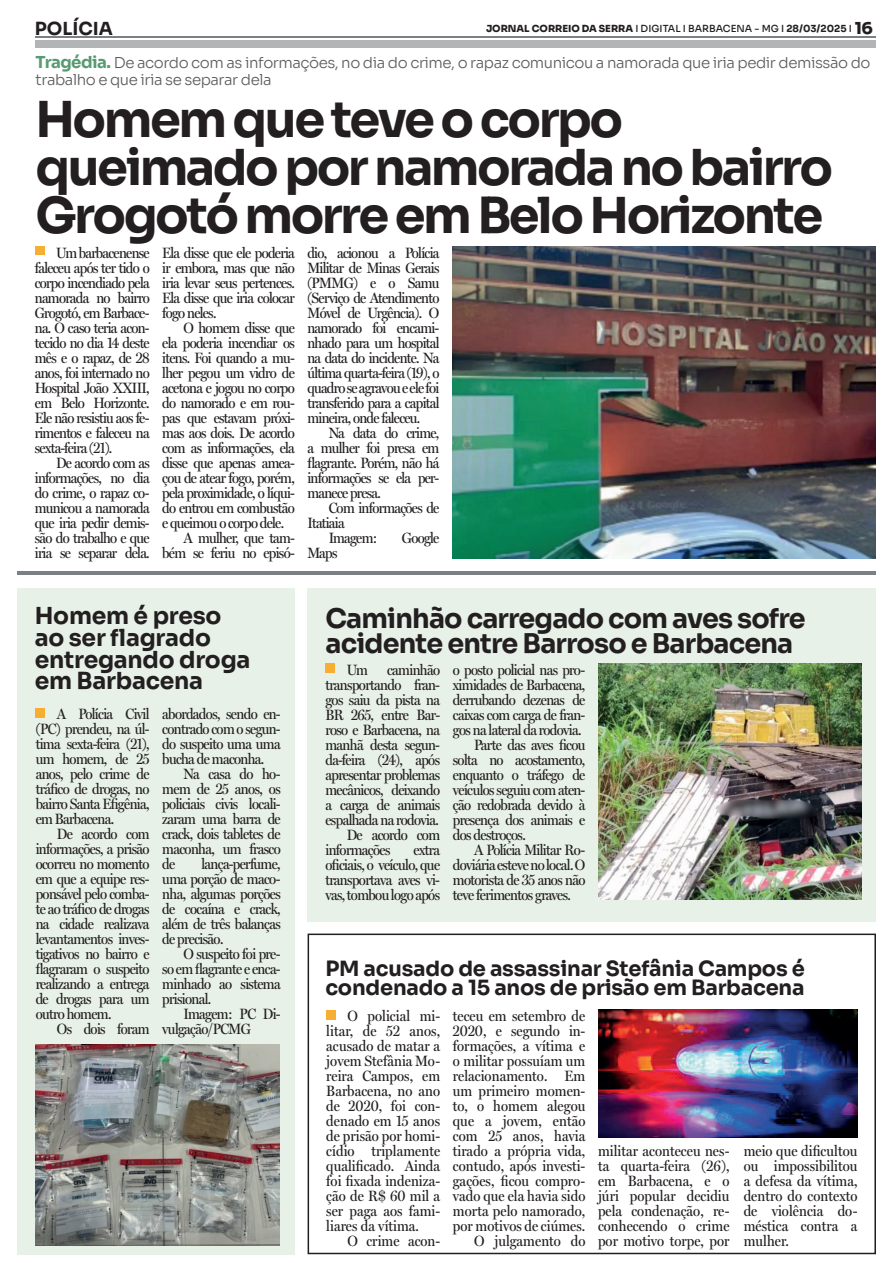
<style>
.page{position:relative;width:893px;height:1263px;background:#fff}
.page>*{position:absolute;margin:0;border:0;box-sizing:border-box;transform-origin:0 0}
.t1{font:700 49.5px/48px "Sora";letter-spacing:-.05em;color:#231f20}
.t2{font:700 27px/25.5px "Sora";letter-spacing:-.03em;color:#231f20}
.t3{font:700 23.4px/21.8px "Sora";letter-spacing:-.01em;color:#231f20}
.t4{font:700 21px/19.5px "Sora";letter-spacing:-.01em;color:#231f20}
.t5{font:700 18px "Sora";color:#231f20}
.t6{font:15px/15px "Miller Headline";letter-spacing:-.04em;color:#231f20;text-align:justify}
.t7{font:15px/15px "Miller Headline";letter-spacing:.005em;color:#231f20;text-align:right}
.t8{font:300 15px/16.5px "Sora";letter-spacing:-.03em;color:#5c5c5f}
.t9{font:500 9.75px "Sora";color:#231f20}
.s1{font-weight:800}
.s2{font-weight:700}
.s3{font-weight:800;font-size:16.5px}
.s4{font-weight:700;font-size:16.5px;color:#589b72}
</style>
<div class="page">
<hr style="left:35px;top:36px;width:841px;height:2px;background:#7b8083">
<div style="left:35px;top:40px;width:841px;height:7px;background:#b3b4b6"></div>
<div style="left:17px;top:588px;width:278px;height:666px;background:#e8f1e7"></div>
<div style="left:308px;top:933px;width:568px;height:321px;border:2px solid #231f20"></div>
<div style="left:36px;top:708px;width:9px;height:9px;background:#f8ae30"></div>
<div style="left:326px;top:1010px;width:9px;height:9px;background:#f8ae30"></div>
<hr style="left:17px;top:571px;width:859px;height:4px;background:#7b8083">
<div style="left:35px;top:246px;width:9px;height:9px;background:#f8ae30"></div>
<div style="left:308px;top:588px;width:568px;height:333px;background:#e8f1e7"></div>
<div style="left:325px;top:663px;width:10px;height:10px;background:#f8ae30"></div>
<img style="left:598px;top:663px;width:264px;height:236px">
<img style="left:453px;top:246px;width:423px;height:312px">
<img style="left:598px;top:1010px;width:260px;height:127px">
<img style="left:36px;top:1044px;width:244px;height:202px">
<p class="t5" style="left:35px;top:14px;width:80px">POLÍCIA</p>
<p class="t9" style="left:486px;top:21px;width:388px"><span class="s1">JORNAL CORREIO DA SERRA</span> I DIGITAL I BARBACENA - MG I <span class="s2">28/03/2025</span> I <span class="s3">16</span></p>
<p class="t8" style="left:36px;top:53px;width:836px"><span class="s4">Tragédia.</span> De acordo com as informações, no dia do crime, o rapaz comunicou a namorada que iria pedir demissão do trabalho e que iria se separar dela</p>
<h1 class="t1" style="left:35px;top:91px;width:799px">Homem que teve o corpo queimado por namorada no bairro<br>Grogotó morre em Belo Horizonte</h1>
<p class="t6" style="left:162px;top:245px;width:134px">Ela disse que ele poderia ir embora, mas que não iria levar seus pertences.<br>Ela disse que iria colocar fogo neles.</p>
<p class="t6" style="left:184px;top:320px;width:113px">O homem disse que</p>
<p class="t6" style="left:162px;top:335px;width:134px">ela poderia incendiar os</p>
<p class="t6" style="left:162px;top:350px;width:134px">itens. Foi quando a mu-</p>
<p class="t6" style="left:162px;top:365px;width:134px">lher pegou um vidro de</p>
<p class="t6" style="left:162px;top:380px;width:134px">acetona e jogou no corpo</p>
<p class="t6" style="left:162px;top:395px;width:134px">do namorado e em rou-</p>
<p class="t6" style="left:162px;top:410px;width:134px">pas que estavam próxi-</p>
<p class="t6" style="left:162px;top:425px;width:134px">mas aos dois. De acordo</p>
<p class="t6" style="left:162px;top:440px;width:134px">com as informações, ela</p>
<p class="t6" style="left:162px;top:455px;width:134px">disse que apenas amea-</p>
<p class="t6" style="left:162px;top:470px;width:134px">çou de atear fogo, porém,</p>
<p class="t6" style="left:162px;top:485px;width:134px">pela proximidade, o líqui-</p>
<p class="t6" style="left:162px;top:500px;width:134px">do entrou em combustão</p>
<p class="t6" style="left:162px;top:515px;width:123px">e queimou o corpo dele.</p>
<p class="t6" style="left:184px;top:530px;width:113px">A mulher, que tam-</p>
<p class="t6" style="left:162px;top:545px;width:134px">bém se feriu no episó-</p>
<p class="t6" style="left:35px;top:245px;width:116px;text-indent:21px">Um barbacenense faleceu após ter tido o corpo incendiado pela namorada no bairro Grogotó, em Barbace&shy;na. O caso teria acon&shy;tecido no dia 14 deste mês e o rapaz, de 28 anos, foi internado no Hospital João XXIII, em Belo Horizonte.<br>Ele não resistiu aos fe&shy;rimentos e faleceu na sexta-feira (21).</p>
<p class="t6" style="left:35px;top:455px;width:116px;text-indent:21px">De acordo com as informações, no dia do crime, o rapaz co&shy;municou a namorada que iria pedir demis&shy;são do trabalho e que iria se separar dela.</p>
<p class="t6" style="left:307px;top:245px;width:133px">dio, acionou a Polícia Militar de Minas Gerais (PMMG) e o Samu (Serviço de Atendimento Móvel de Urgência). O namorado foi encami&shy;nhado para um hospital na data do incidente. Na última quarta-feira (19), o quadro se agravou e ele foi transferido para a capital mineira, onde faleceu.</p>
<p class="t6" style="left:307px;top:425px;width:133px;text-indent:21px">Na data do crime, a mulher foi presa em flagrante. Porém, não há informações se ela per&shy;manece presa.</p>
<p class="t6" style="left:329px;top:500px;width:112px">Com informações de</p>
<p class="t6" style="left:307px;top:515px;width:39px">Itatiaia</p>
<p class="t6" style="left:329px;top:530px;width:50px">Imagem:</p>
<p class="t6" style="left:402px;top:530px;width:39px">Google</p>
<p class="t6" style="left:307px;top:545px;width:31px">Maps</p>
<h3 class="t3" style="left:35px;top:603px;width:217px">Homem é preso ao ser flagrado entregando droga em Barbacena</h3>
<h2 class="t2" style="left:325px;top:603px;width:482px">Caminhão carregado com aves sofre acidente entre Barroso e Barbacena</h2>
<p class="t6" style="left:347px;top:662px;width:23px">Um</p>
<p class="t6" style="left:387px;top:662px;width:55px">caminhão</p>
<p class="t6" style="left:325px;top:677px;width:116px">transportando fran-</p>
<p class="t6" style="left:325px;top:692px;width:116px">gos saiu da pista na</p>
<p class="t6" style="left:325px;top:707px;width:116px">BR 265, entre Bar-</p>
<p class="t6" style="left:325px;top:722px;width:116px">roso e Barbacena, na</p>
<p class="t6" style="left:325px;top:737px;width:116px">manhã desta segun-</p>
<p class="t6" style="left:325px;top:752px;width:116px">da-feira (24), após</p>
<p class="t6" style="left:325px;top:767px;width:116px">apresentar problemas</p>
<p class="t6" style="left:325px;top:782px;width:116px">mecânicos, deixando</p>
<p class="t6" style="left:325px;top:797px;width:116px">a carga de animais</p>
<p class="t6" style="left:325px;top:812px;width:115px">espalhada na rodovia.</p>
<p class="t6" style="left:347px;top:827px;width:95px">De acordo com</p>
<p class="t6" style="left:325px;top:842px;width:67px">informações</p>
<p class="t6" style="left:453px;top:662px;width:134px">o posto policial nas pro-</p>
<p class="t6" style="left:453px;top:677px;width:134px">ximidades de Barbacena,</p>
<p class="t6" style="left:453px;top:692px;width:134px">derrubando dezenas de</p>
<p class="t6" style="left:453px;top:707px;width:134px">caixas com carga de fran-</p>
<p class="t6" style="left:453px;top:722px;width:130px">gos na lateral da rodovia.</p>
<p class="t6" style="left:474px;top:737px;width:113px">Parte das aves ficou</p>
<p class="t6" style="left:453px;top:752px;width:134px">solta no acostamento,</p>
<p class="t6" style="left:453px;top:767px;width:134px">enquanto o tráfego de</p>
<p class="t6" style="left:453px;top:782px;width:134px">veículos seguiu com aten-</p>
<p class="t6" style="left:453px;top:797px;width:134px">ção redobrada devido à</p>
<p class="t6" style="left:453px;top:812px;width:134px">presença dos animais e</p>
<p class="t6" style="left:453px;top:827px;width:74px">dos destroços.</p>
<p class="t6" style="left:474px;top:842px;width:113px">A Polícia Militar Ro-</p>
<p class="t6" style="left:453px;top:857px;width:134px">doviária esteve no local. O</p>
<p class="t6" style="left:453px;top:872px;width:134px">motorista de 35 anos não</p>
<p class="t6" style="left:453px;top:887px;width:120px">teve ferimentos graves.</p>
<p class="t6" style="left:36px;top:706px;width:115px;text-indent:21px">A Polícia Civil (PC) prendeu, na úl&shy;tima sexta-feira (21), um homem, de 25 anos, pelo crime de tráfico de drogas, no bairro Santa Efigênia, em Barbacena.</p>
<p class="t6" style="left:36px;top:826px;width:115px;text-indent:21px">De acordo com informações, a prisão ocorreu no momento em que a equipe res&shy;ponsável pelo comba&shy;te ao tráfico de drogas na cidade realizava levantamentos inves&shy;tigativos no bairro e flagraram o suspeito realizando a entrega de drogas para um outro homem.</p>
<p class="t6" style="left:57px;top:1021px;width:94px">Os dois foram</p>
<p class="t6" style="left:162px;top:706px;width:120px">abordados, sendo en&shy;contrado com o segun&shy;do suspeito uma uma bucha de maconha.</p>
<p class="t6" style="left:162px;top:766px;width:120px;text-indent:21px">Na casa do ho&shy;mem de 25 anos, os policiais civis locali&shy;zaram uma barra de crack, dois tabletes de maconha, um frasco de</p>
<p class="t6" style="left:325px;top:842px;width:116px;text-indent:88px">extra oficiais, o veículo, que transportava aves vi&shy;vas, tombou logo após</p>
<p class="t6" style="left:162px;top:856px;width:120px;text-indent:39px">lança-perfume, uma porção de maco&shy;nha, algumas porções de cocaína e crack, além de três balanças de precisão.</p>
<p class="t6" style="left:162px;top:946px;width:120px;text-indent:21px">O suspeito foi pre&shy;so em flagrante e enca&shy;minhado ao sistema prisional.</p>
<p class="t6" style="left:162px;top:1006px;width:120px;text-indent:21px">Imagem: PC Di&shy;vulgação/PCMG</p>
<p class="t7" style="left:453px;top:1008px;width:134px">teceu em setembro de<br>2020, e segundo in&shy;formações, a vítima e o militar possuíam um relacionamento. Em um primeiro momen&shy;to, o homem alegou que a jovem, então com 25 anos, havia tirado a própria vida, contudo, após investi&shy;gações, ficou compro&shy;vado que ela havia sido morta pelo namorado, por motivos de ciúmes.<br>O julgamento do</p>
<h3 class="t4" style="left:325px;top:956px;width:481px">PM acusado de assassinar Stefânia Campos é condenado a 15 anos de prisão em Barbacena</h3>
<p class="t6" style="left:326px;top:1008px;width:115px;text-indent:21px">O policial mi&shy;litar, de 52 anos, acusado de matar a jovem Stefânia Mo&shy;reira Campos, em Barbacena, no ano de 2020, foi con&shy;denado em 15 anos de prisão por homi&shy;cídio triplamente qualificado. Ainda foi fixada indeniza&shy;ção de R$ 60 mil a ser paga aos fami&shy;liares da vítima.</p>
<p class="t7" style="left:348px;top:1233px;width:94px">O crime acon-</p>
<p class="t6" style="left:598px;top:1143px;width:133px">militar aconteceu nes&shy;ta quarta-feira (26), em Barbacena, e o júri popular decidiu pela condenação, re&shy;conhecendo o crime por motivo torpe, por</p>
<p class="t6" style="left:744px;top:1143px;width:115px">meio que dificultou ou impossibilitou a defesa da vítima, dentro do contexto de violência do&shy;méstica contra a mulher.</p>
</div>
